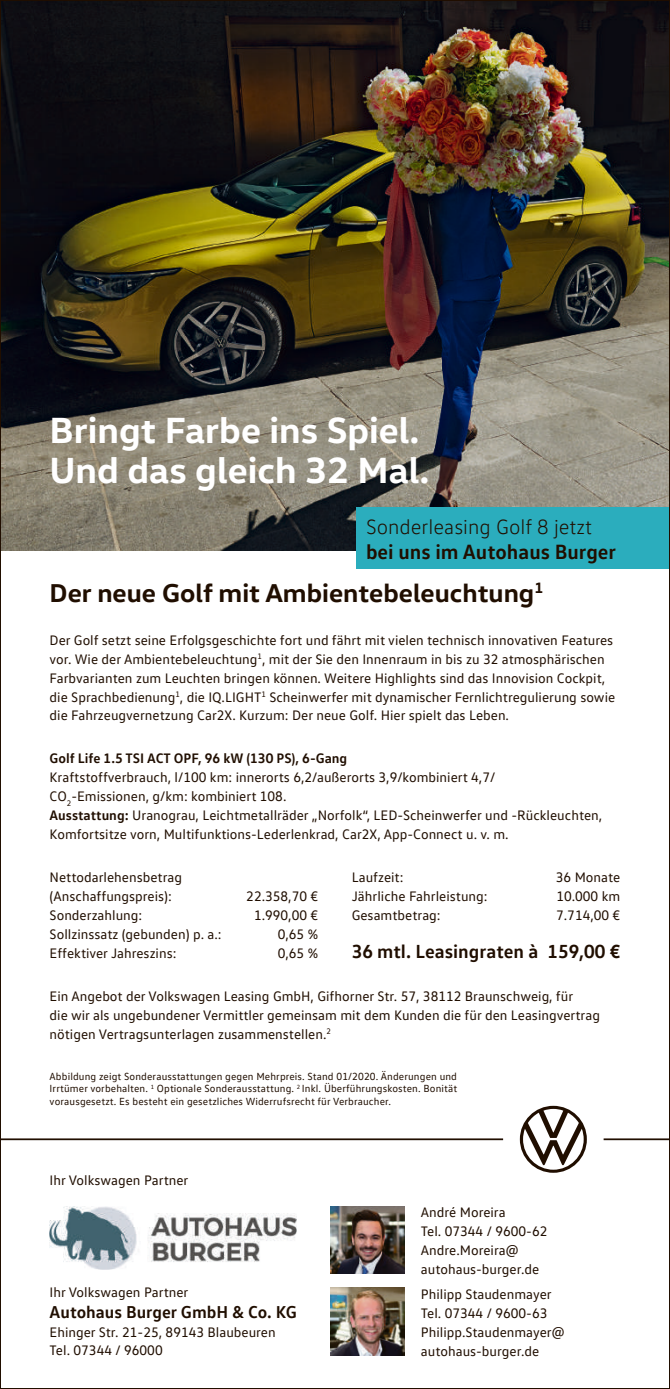
<style>
.page{position:relative;width:670px;height:1389px;background:#fff}
.page>*{position:absolute;margin:0;border:0;box-sizing:border-box;transform-origin:0 0}
.t1{font:700 37.1px/40.8px "VW Head";color:#fff}
.t2{font:700 26.25px "VW Head";color:#200e00}
.t3{font:300 21px "VW Text";color:#200e00}
.t4{font:700 21px "VW Text";color:#200e00}
.t5{font:700 19.25px "VW Text";color:#200e00}
.t6{font:700 17.5px "VW Text";color:#200e00}
.t7{font:14px/18.9px "VW Text";color:#200e00}
.t8{font:700 14px "VW Text";color:#200e00}
.t9{font:10.5px/12.6px "VW Text";letter-spacing:.01em;color:#200e00;text-align:justify}
.s1{font-weight:700}
</style>
<div class="page">
<img style="left:50px;top:1206px;width:246px;height:64px">
<img style="left:330px;top:1206px;width:74px;height:68px">
<img style="left:330px;top:1288px;width:74px;height:67px">
<hr style="left:0;top:1138px;width:503px;height:2px;background:#200e00">
<hr style="left:603px;top:1138px;width:67px;height:2px;background:#200e00">
<svg style="left:520px;top:1106px;width:67px;height:67px"></svg>
<img style="left:2px;top:2px;width:666px;height:549px">
<div style="left:356px;top:508px;width:314px;height:61px;background:#2badbd"></div>
<h1 class="t1" style="left:50px;top:408px;width:381px">Bringt Farbe ins Spiel.<br>Und das gleich 32 Mal.</h1>
<h3 class="t3" style="left:366px;top:514px;width:227px">Sonderleasing Golf 8 jetzt</h3>
<h3 class="t4" style="left:366px;top:538px;width:252px">bei uns im Autohaus Burger</h3>
<h2 class="t2" style="left:50px;top:576px;width:495px">Der neue Golf mit Ambientebeleuchtung<sup>1</sup></h2>
<p class="t7" style="left:50px;top:630px;width:567px">Der Golf setzt seine Erfolgsgeschichte fort und fährt mit vielen technisch innovativen Features vor. Wie der Ambientebeleuchtung<sup>1</sup>, mit der Sie den Innenraum in bis zu 32 atmosphärischen Farbvarianten zum Leuchten bringen können. Weitere Highlights sind das Innovision Cockpit, die Sprachbedienung<sup>1</sup>, die IQ.LIGHT<sup>1</sup> Scheinwerfer mit dynamischer Fernlichtregulierung sowie die Fahrzeugvernetzung Car2X. Kurzum: Der neue Golf. Hier spielt das Leben.</p>
<p class="t8" style="left:50px;top:749px;width:299px">Golf Life 1.5 TSI ACT OPF, 96 kW (130 PS), 6-Gang</p>
<p class="t7" style="left:50px;top:768px;width:554px">Kraftstoffverbrauch, l/100 km: innerorts 6,2/außerorts 3,9/kombiniert 4,7/<br>CO<sub>2</sub>-Emissionen, g/km: kombiniert 108.<br><span class="s1">Ausstattung:</span> Uranograu, Leichtmetallräder „Norfolk“, LED-Scheinwerfer und -Rückleuchten, Komfortsitze vorn, Multifunktions-Lederlenkrad, Car2X, App-Connect u. v. m.</p>
<p class="t7" style="left:352px;top:867px;width:53px">Laufzeit:</p>
<p class="t7" style="left:556px;top:867px;width:66px">36 Monate</p>
<p class="t7" style="left:352px;top:886px;width:137px">Jährliche Fahrleistung:</p>
<p class="t7" style="left:556px;top:886px;width:65px">10.000 km</p>
<p class="t7" style="left:352px;top:905px;width:90px">Gesamtbetrag:</p>
<p class="t7" style="left:556px;top:905px;width:66px">7.714,00 €</p>
<h3 class="t5" style="left:352px;top:938px;width:270px">36 mtl. Leasingraten à 159,00 €</h3>
<p class="t7" style="left:50px;top:986px;width:552px">Ein Angebot der Volkswagen Leasing GmbH, Gifhorner Str. 57, 38112 Braunschweig, für<br>die wir als ungebundener Vermittler gemeinsam mit dem Kunden die für den Leasingvertrag nötigen Vertragsunterlagen zusammenstellen.<sup>2</sup></p>
<p class="t7" style="left:50px;top:867px;width:134px">Nettodarlehensbetrag (Anschaffungspreis):</p>
<p class="t7" style="left:246px;top:886px;width:73px">22.358,70 €</p>
<p class="t7" style="left:50px;top:905px;width:94px">Sonderzahlung:</p>
<p class="t7" style="left:254px;top:905px;width:66px">1.990,00 €</p>
<p class="t7" style="left:50px;top:924px;width:174px">Sollzinssatz (gebunden) p. a.:</p>
<p class="t7" style="left:278px;top:924px;width:42px">0,65 %</p>
<p class="t7" style="left:50px;top:943px;width:128px">Effektiver Jahreszins:</p>
<p class="t7" style="left:278px;top:943px;width:42px">0,65 %</p>
<p class="t9" style="left:50px;top:1070px;width:409px">Abbildung zeigt Sonderausstattungen gegen Mehrpreis. Stand 01/2020. Änderungen und Irrtümer vorbehalten. <sup>1</sup> Optionale Sonderausstattung. <sup>2</sup> Inkl. Überführungskosten. Bonität vorausgesetzt. Es besteht ein gesetzliches Widerrufsrecht für Verbraucher.</p>
<p class="t7" style="left:50px;top:1170px;width:140px">Ihr Volkswagen Partner</p>
<p class="t7" style="left:50px;top:1282px;width:140px">Ihr Volkswagen Partner</p>
<p class="t6" style="left:50px;top:1300px;width:249px">Autohaus Burger GmbH &amp; Co. KG</p>
<p class="t7" style="left:50px;top:1322px;width:228px">Ehinger Str. 21-25, 89143 Blaubeuren<br>Tel. 07344 / 96000</p>
<p class="t7" style="left:421px;top:1203px;width:128px">André Moreira<br>Tel. 07344 / 9600-62<br>Andre.Moreira@ autohaus-burger.de</p>
<p class="t7" style="left:421px;top:1284px;width:145px">Philipp Staudenmayer<br>Tel. 07344 / 9600-63<br>Philipp.Staudenmayer@ autohaus-burger.de</p>
</div>
